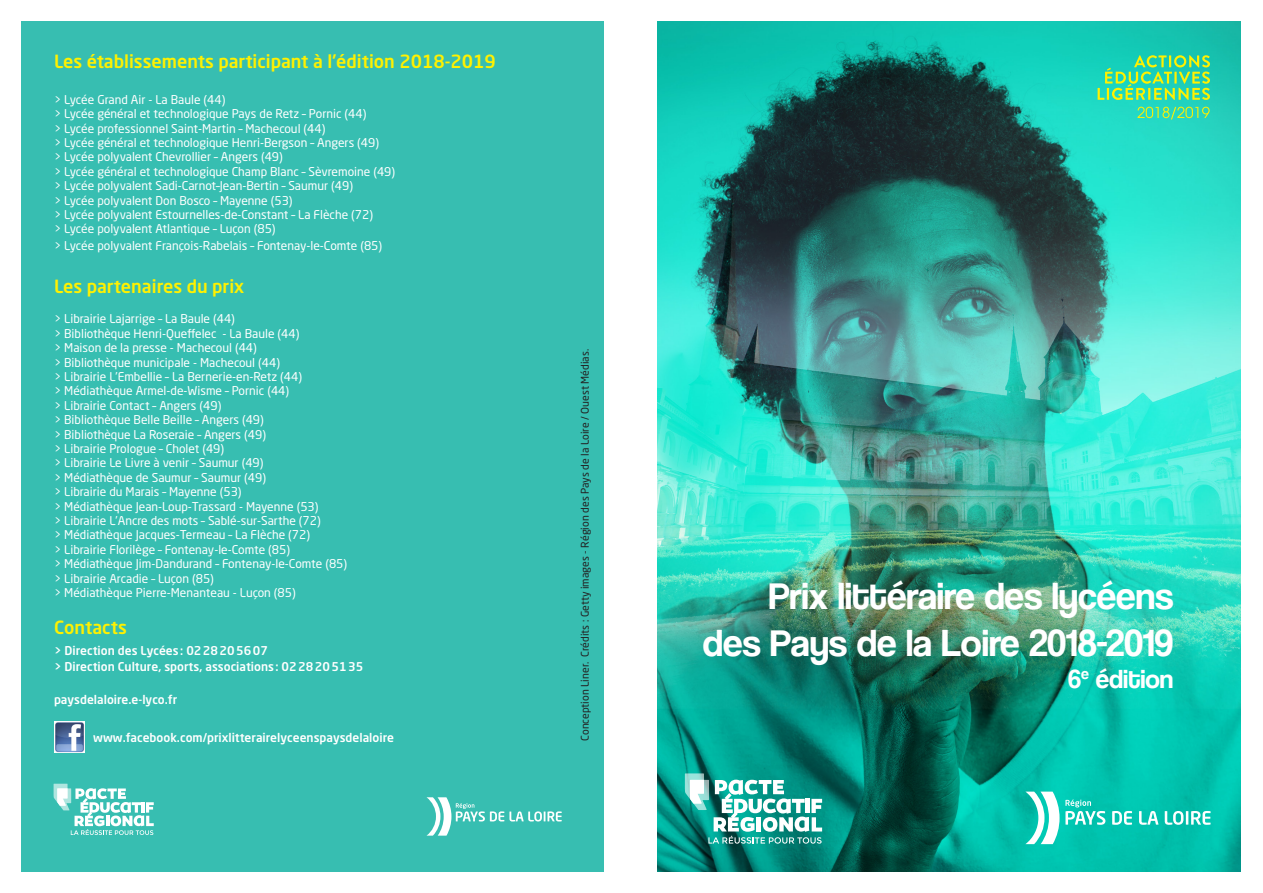
<style>
.page{position:relative;width:1263px;height:893px;background:#fff}
.page>*{position:absolute;margin:0;border:0;box-sizing:border-box;transform-origin:0 0}
.t1{font:39px "Coolvetica Rg";color:#fff}
.t2{font:27px "Coolvetica Rg";color:#fff}
.t3{font:500 18px "Neo Sans Std";color:#fff101}
.t4{font:12px "Neo Sans Std";color:#fff}
.t5{font:500 12px "Neo Sans Std";color:#fff}
.t6{font:10.5px "Neo Sans Std";color:#231f20}
</style>
<div class="page">
<img style="left:658px;top:21px;width:582px;height:851px">
<svg style="left:1112px;top:811px;width:20px;height:14px"></svg>
<svg style="left:1139px;top:811px;width:19px;height:14px"></svg>
<svg style="left:1165px;top:811px;width:45px;height:14px"></svg>
<svg style="left:1065px;top:800px;width:40px;height:25px"></svg>
<svg style="left:1025px;top:792px;width:34px;height:52px"></svg>
<svg style="left:685px;top:773px;width:137px;height:71px"></svg>
<svg style="left:1097px;top:55px;width:113px;height:45px;background:#5ad885"></svg>
<svg style="left:1137px;top:107px;width:72px;height:12px"></svg>
<div style="left:21px;top:21px;width:583px;height:851px;background:#37beb1"></div>
<svg style="left:426px;top:797px;width:136px;height:39px"></svg>
<svg style="left:54px;top:784px;width:100px;height:51px"></svg>
<img style="left:54px;top:722px;width:31px;height:31px">
<p class="t3" style="left:54px;top:50px;width:443px">Les établissements participant à l’édition 2018-2019</p>
<p class="t4" style="left:54px;top:92px;width:173px">&gt; Lycée Grand Air - La Baule (44)</p>
<p class="t4" style="left:54px;top:106px;width:314px">&gt; Lycée général et technologique Pays de Retz – Pornic (44)</p>
<p class="t4" style="left:54px;top:121px;width:273px">&gt; Lycée professionnel Saint-Martin – Machecoul (44)</p>
<p class="t4" style="left:54px;top:135px;width:327px">&gt; Lycée général et technologique Henri-Bergson – Angers (49)</p>
<p class="t4" style="left:54px;top:150px;width:230px">&gt; Lycée polyvalent Chevrollier – Angers (49)</p>
<p class="t4" style="left:54px;top:164px;width:343px">&gt; Lycée général et technologique Champ Blanc – Sèvremoine (49)</p>
<p class="t4" style="left:54px;top:178px;width:301px">&gt; Lycée polyvalent Sadi-Carnot–Jean-Bertin – Saumur (49)</p>
<p class="t4" style="left:54px;top:193px;width:240px">&gt; Lycée polyvalent Don Bosco – Mayenne (53)</p>
<p class="t4" style="left:54px;top:207px;width:321px">&gt; Lycée polyvalent Estournelles-de-Constant – La Flèche (72)</p>
<p class="t4" style="left:54px;top:222px;width:223px">&gt; Lycée polyvalent Atlantique – Luçon (85)</p>
<p class="t4" style="left:54px;top:238px;width:330px">&gt; Lycée polyvalent François-Rabelais – Fontenay-le-Comte (85)</p>
<p class="t3" style="left:54px;top:275px;width:192px">Les partenaires du prix</p>
<p class="t4" style="left:54px;top:312px;width:182px">&gt; Librairie Lajarrige – La Baule (44)</p>
<p class="t4" style="left:54px;top:326px;width:247px">&gt; Bibliothèque Henri-Queffelec - La Baule (44)</p>
<p class="t4" style="left:54px;top:340px;width:204px">&gt; Maison de la presse - Machecoul (44)</p>
<p class="t4" style="left:54px;top:355px;width:227px">&gt; Bibliothèque municipale - Machecoul (44)</p>
<p class="t4" style="left:54px;top:369px;width:250px">&gt; Librairie L’Embellie – La Bernerie-en-Retz (44)</p>
<p class="t4" style="left:54px;top:384px;width:237px">&gt; Médiathèque Armel-de-Wisme – Pornic (44)</p>
<p class="t4" style="left:54px;top:398px;width:169px">&gt; Librairie Contact – Angers (49)</p>
<p class="t4" style="left:54px;top:412px;width:211px">&gt; Bibliothèque Belle Beille – Angers (49)</p>
<p class="t4" style="left:54px;top:427px;width:214px">&gt; Bibliothèque La Roseraie – Angers (49)</p>
<p class="t4" style="left:54px;top:441px;width:172px">&gt; Librairie Prologue – Cholet (49)</p>
<p class="t4" style="left:54px;top:456px;width:211px">&gt; Librairie Le Livre à venir – Saumur (49)</p>
<p class="t4" style="left:54px;top:470px;width:213px">&gt; Médiathèque de Saumur – Saumur (49)</p>
<p class="t4" style="left:54px;top:484px;width:189px">&gt; Librairie du Marais – Mayenne (53)</p>
<p class="t4" style="left:54px;top:499px;width:266px">&gt; Médiathèque Jean-Loup-Trassard - Mayenne (53)</p>
<p class="t4" style="left:54px;top:513px;width:268px">&gt; Librairie L’Ancre des mots – Sablé-sur-Sarthe (72)</p>
<p class="t4" style="left:54px;top:528px;width:258px">&gt; Médiathèque Jacques-Termeau – La Flèche (72)</p>
<p class="t4" style="left:54px;top:542px;width:238px">&gt; Librairie Florilège – Fontenay-le-Comte (85)</p>
<p class="t4" style="left:54px;top:556px;width:295px">&gt; Médiathèque Jim-Dandurand – Fontenay-le-Comte (85)</p>
<p class="t4" style="left:54px;top:571px;width:161px">&gt; Librairie Arcadie – Luçon (85)</p>
<p class="t4" style="left:54px;top:585px;width:243px">&gt; Médiathèque Pierre-Menanteau - Luçon (85)</p>
<p class="t3" style="left:54px;top:616px;width:74px">Contacts</p>
<p class="t5" style="left:54px;top:643px;width:215px">&gt; Direction des Lycées : 0228205607</p>
<p class="t5" style="left:54px;top:659px;width:311px">&gt; Direction Culture, sports, associations : 0228205135</p>
<p class="t5" style="left:54px;top:692px;width:125px">paysdelaloire.e-lyco.fr</p>
<p class="t5" style="left:93px;top:730px;width:302px">www.facebook.com/prixlitterairelyceenspaysdelaloire</p>
<p class="t6" style="left:579px;top:741px;width:393px;rotate:-90deg">Conception Liner. Crédits : Getty images - Région des Pays de la Loire / Ouest Médias.</p>
<p class="t1" style="left:769px;top:573px;width:406px">Prix littéraire des lycéens</p>
<p class="t1" style="left:703px;top:620px;width:472px">des Pays de la Loire 2018-2019</p>
<p class="t2" style="left:1068px;top:663px;width:107px">6<sup>e</sup> édition</p>
</div>
